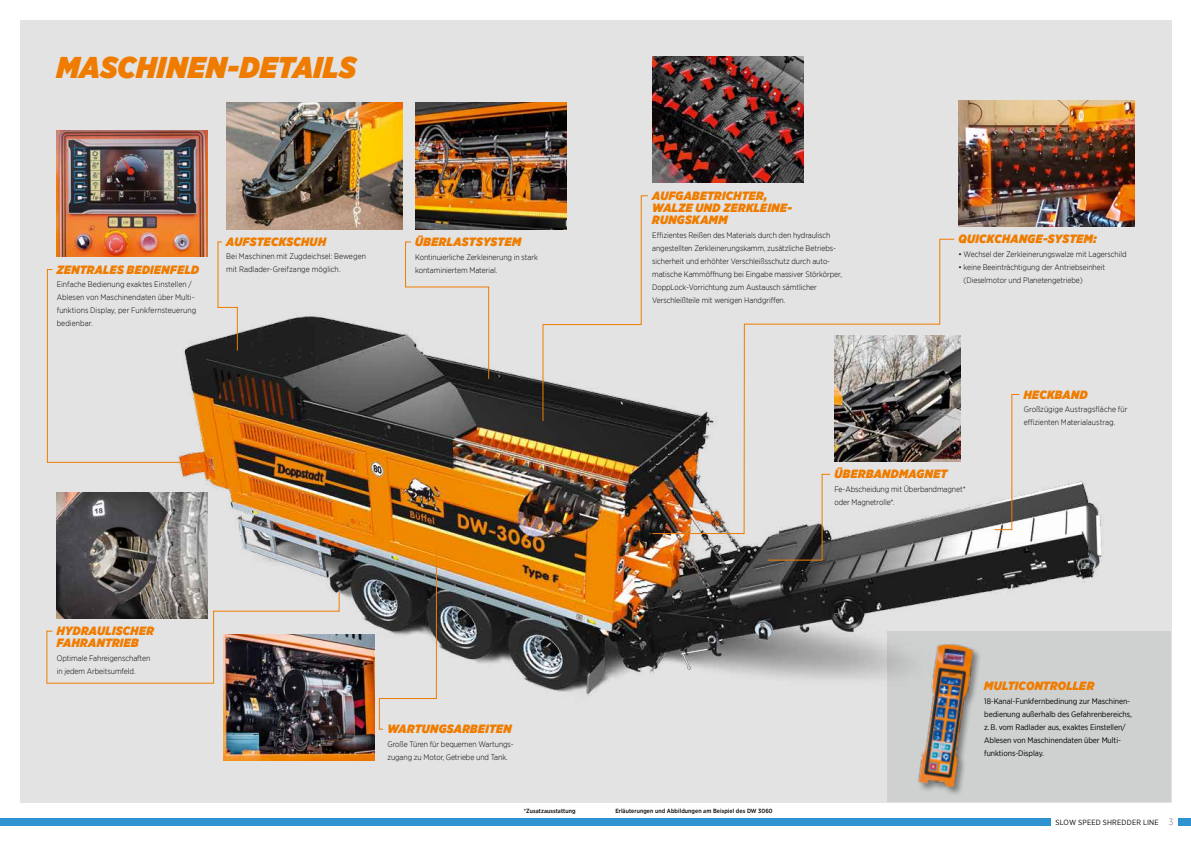
<style>
.page{position:relative;width:1191px;height:842px;background:#fff}
.page>*{position:absolute;margin:0;border:0;box-sizing:border-box;transform-origin:0 0}
.t1{font:italic 900 30px "Gotham Narrow";letter-spacing:.01em;color:#ef7c00}
.t2{font:italic 900 12px/12px "Gotham Narrow";letter-spacing:.025em;color:#ef7c00}
.t3{font:300 8px/13px "Gotham Narrow";letter-spacing:-.01em;color:#000}
.t4{font:8px/13px "Gotham Narrow";letter-spacing:-.01em;color:#000}
.t5{font:7.5px "Gotham Narrow";letter-spacing:.03em;color:#000}
.t6{font:500 6px "Gotham Narrow";letter-spacing:.01em;color:#000}
.s1{font-weight:300;font-size:9px;color:#6f6f6e}
</style>
<div class="page">
<div style="left:1178px;top:819px;width:13px;height:7px;background:#2e92d0"></div>
<div style="left:0;top:819px;width:1050px;height:7px;background:#2e92d0"></div>
<div style="left:20px;top:20px;width:1151px;height:782px;background:#e3e3e3"></div>
<div style="left:887px;top:632px;width:284px;height:170px;background:#cfd0d0"></div>
<img style="left:179px;top:316px;width:937px;height:478px">
<img style="left:226px;top:103px;width:176px;height:126px">
<img style="left:958px;top:100px;width:176px;height:126px">
<img style="left:955px;top:335px;width:5px;height:126px">
<img style="left:57px;top:130px;width:151px;height:127px">
<img style="left:57px;top:492px;width:151px;height:100px">
<img style="left:223px;top:634px;width:151px;height:126px">
<img style="left:415px;top:103px;width:151px;height:126px">
<img style="left:652px;top:57px;width:151px;height:126px">
<svg style="left:542px;top:195px;width:107px;height:227px"></svg>
<svg style="left:217px;top:241px;width:21px;height:111px"></svg>
<svg style="left:404px;top:241px;width:86px;height:139px"></svg>
<svg style="left:46px;top:269px;width:159px;height:194px"></svg>
<svg style="left:378px;top:548px;width:59px;height:182px"></svg>
<svg style="left:651px;top:238px;width:304px;height:296px"></svg>
<svg style="left:767px;top:473px;width:64px;height:88px"></svg>
<svg style="left:46px;top:592px;width:294px;height:92px"></svg>
<svg style="left:993px;top:393px;width:27px;height:138px"></svg>
<h1 class="t1" style="left:57px;top:47px;width:301px">MASCHINEN-DETAILS</h1>
<h2 class="t2" style="left:57px;top:263px;width:144px">ZENTRALES BEDIENFELD</h2>
<p class="t3" style="left:57px;top:278px;width:141px">Einfache Bedienung exaktes Einstellen / Ablesen von Maschinendaten über Multi&shy;funktions Display, per Funkfernsteuerung bedienbar.</p>
<h2 class="t2" style="left:226px;top:236px;width:101px">AUFSTECKSCHUH</h2>
<h2 class="t2" style="left:415px;top:236px;width:107px">ÜBERLASTSYSTEM</h2>
<p class="t3" style="left:226px;top:249px;width:141px">Bei Maschinen mit Zugdeichsel: Bewegen mit Radlader-Greifzange möglich.</p>
<p class="t3" style="left:415px;top:250px;width:124px">Kontinuierliche Zerkleinerung in stark kontaminiertem Material.</p>
<h2 class="t2" style="left:57px;top:625px;width:99px">HYDRAULISCHER<br>FAHRANTRIEB</h2>
<p class="t3" style="left:57px;top:652px;width:95px">Optimale Fahreigenschaften in jedem Arbeitsumfeld.</p>
<h2 class="t2" style="left:387px;top:723px;width:126px">WARTUNGS-ARBEITEN</h2>
<p class="t3" style="left:387px;top:738px;width:128px">Große Türen für bequemen Wartungs&shy;zugang zu Motor, Getriebe und Tank.</p>
<h2 class="t2" style="left:652px;top:190px;width:142px">AUFGABETRICHTER,<br>WALZE UND ZERKLEINE-<br>RUNGSKAMM</h2>
<p class="t3" style="left:652px;top:228px;width:191px">Effizientes Reißen des Materials durch den hydraulisch angestellten Zerkleinerungskamm, zusätzliche Betriebs&shy;sicherheit und erhöhter Verschleißsschutz durch auto&shy;matische Kammöffnung bei Eingabe massiver Störkörper, DoppLock-Vorrichtung zum Austausch sämtlicher Verschleißteile mit wenigen Handgriffen.</p>
<h2 class="t2" style="left:958px;top:233px;width:140px">QUICKCHANGE-SYSTEM:</h2>
<p class="t3" style="left:958px;top:248px;width:170px">• Wechsel der Zerkleinerungswalze mit Lagerschild</p>
<p class="t3" style="left:963px;top:261px;width:143px;text-indent:-5px">• keine Beeinträchtigung der Antriebseinheit (Dieselmotor und Planetengetriebe)</p>
<h2 class="t2" style="left:834px;top:468px;width:115px">ÜBERBANDMAGNET</h2>
<h2 class="t2" style="left:1023px;top:388px;width:65px">HECKBAND</h2>
<p class="t3" style="left:1023px;top:403px;width:105px">Großzügige Austragsfläche für effizienten Materialaustrag.</p>
<p class="t3" style="left:834px;top:483px;width:133px">Fe-Abscheidung mit Überbandmagnet* oder Magnetrolle*.</p>
<h2 class="t2" style="left:984px;top:680px;width:111px">MULTICONTROLLER</h2>
<p class="t4" style="left:984px;top:695px;width:149px">18-Kanal-Funkfernbedinung zur Maschinen&shy;bedienung außerhalb des Gefahrenbereichs, z. B. vom Radlader aus, exaktes Einstellen/ Ablesen von Maschinendaten über Multi&shy;funktions-Display.</p>
<p class="t6" style="left:524px;top:807px;width:53px">*Zusatzausstattung</p>
<p class="t6" style="left:615px;top:807px;width:159px">Erläuterungen und Abbildungen am Beispiel des DW 3060</p>
<p class="t5" style="left:1055px;top:817px;width:119px">SLOW SPEED SHREDDER LINE <span class="s1">3</span></p>
</div>
